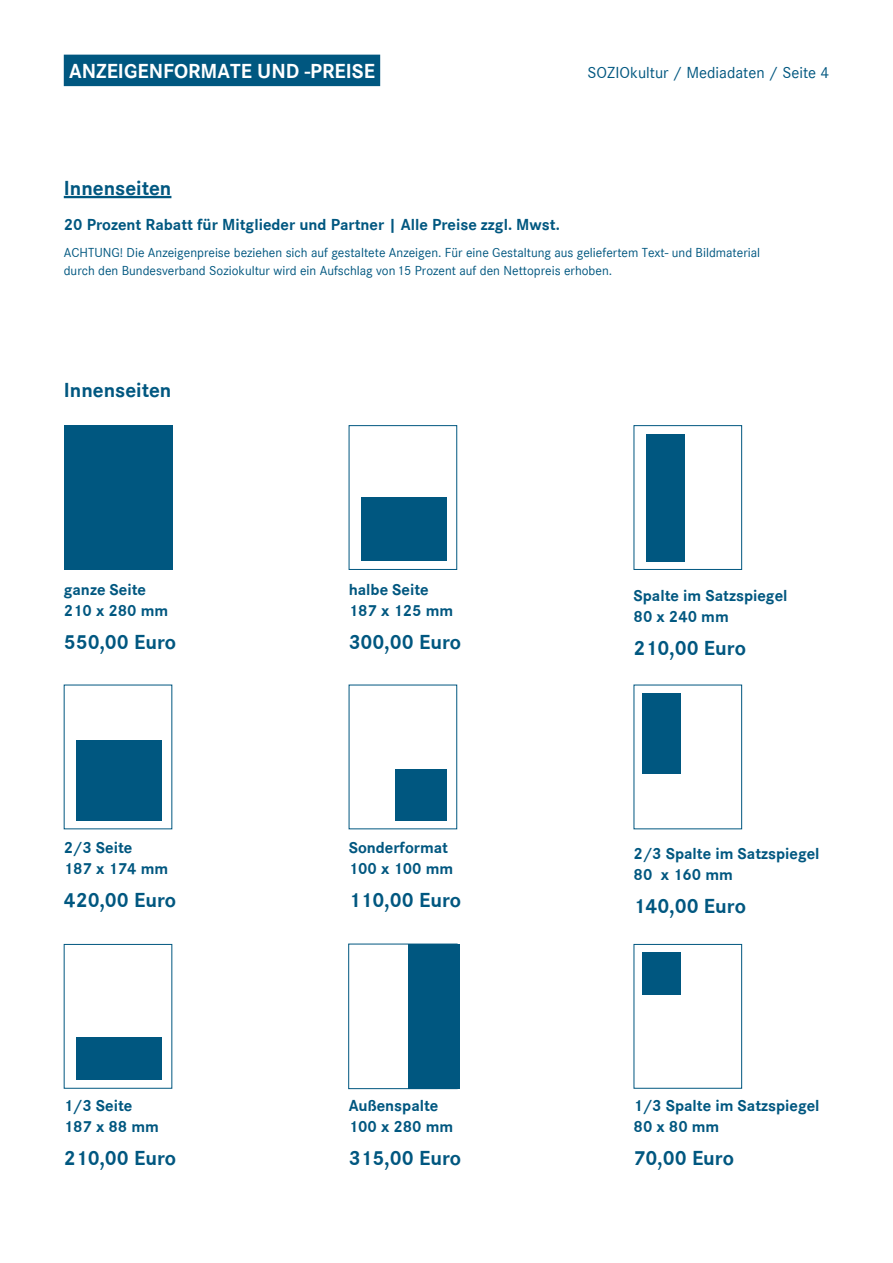
<style>
.page{position:relative;width:893px;height:1263px;background:#fff}
.page>*{position:absolute;margin:0;border:0;box-sizing:border-box;transform-origin:0 0}
.t1{font:700 21px "Corporate S";color:#005780}
.t2{font:700 21px "Corporate S";color:#fff}
.t3{font:700 16.5px/21px "Corporate S";color:#005780}
.t4{font:16.5px "Corporate S";color:#005780}
.t5{font:13.5px/18px "Corporate S";color:#005780}
</style>
<div class="page">
<div style="left:64px;top:55px;width:316px;height:31px;background:#005780"></div>
<hr style="left:64px;top:196px;width:107px;height:2px;background:#005780">
<div style="left:64px;top:425px;width:108px;height:145px;background:#005780"></div>
<div style="left:348px;top:944px;width:109px;height:145px;background:#fff;border:1px solid #005780"></div>
<div style="left:634px;top:425px;width:108px;height:145px;background:#fff;border:1px solid #005780"></div>
<div style="left:634px;top:944px;width:108px;height:145px;border:1px solid #005780"></div>
<div style="left:408px;top:944px;width:51px;height:145px;background:#005780"></div>
<div style="left:646px;top:434px;width:39px;height:127px;background:#005780"></div>
<div style="left:642px;top:693px;width:38px;height:81px;background:#005780"></div>
<div style="left:642px;top:952px;width:38px;height:43px;background:#005780"></div>
<div style="left:395px;top:770px;width:51px;height:51px;background:#005780"></div>
<div style="left:349px;top:425px;width:108px;height:145px;background:#fff;border:1px solid #005780"></div>
<div style="left:361px;top:497px;width:85px;height:64px;background:#005780"></div>
<div style="left:77px;top:740px;width:85px;height:81px;background:#005780"></div>
<div style="left:64px;top:944px;width:108px;height:145px;background:#fff;border:1px solid #005780"></div>
<div style="left:77px;top:1037px;width:85px;height:43px;background:#005780"></div>
<p class="t2" style="left:69px;top:56px;width:307px">ANZEIGENFORMATE UND -PREISE</p>
<p class="t4" style="left:588px;top:62px;width:243px">SOZIOkultur / Mediadaten / Seite 4</p>
<p class="t1" style="left:64px;top:173px;width:109px">Innenseiten</p>
<p class="t3" style="left:64px;top:214px;width:498px">20 Prozent Rabatt für Mitglieder und Partner | Alle Preise zzgl. Mwst.</p>
<p class="t5" style="left:64px;top:243px;width:698px">ACHTUNG! Die Anzeigenpreise beziehen sich auf gestaltete Anzeigen. Für eine Gestaltung aus geliefertem Text- und Bildmaterial durch den Bundesverband Soziokultur wird ein Aufschlag von 15 Prozent auf den Nettopreis erhoben.</p>
<p class="t1" style="left:64px;top:375px;width:109px">Innenseiten</p>
<p class="t3" style="left:64px;top:578px;width:106px">ganze Seite<br>210 x 280 mm</p>
<p class="t1" style="left:64px;top:627px;width:114px">550,00 Euro</p>
<p class="t3" style="left:64px;top:836px;width:106px">2/3 Seite<br>187 x 174 mm</p>
<p class="t1" style="left:64px;top:885px;width:114px">420,00 Euro</p>
<p class="t3" style="left:64px;top:1094px;width:97px">1/3 Seite<br>187 x 88 mm</p>
<p class="t1" style="left:64px;top:1143px;width:114px">210,00 Euro</p>
<p class="t3" style="left:349px;top:578px;width:106px">halbe Seite<br>187 x 125 mm</p>
<p class="t1" style="left:349px;top:627px;width:114px">300,00 Euro</p>
<p class="t3" style="left:349px;top:836px;width:106px">Sonderformat<br>100 x 100 mm</p>
<p class="t1" style="left:349px;top:885px;width:114px">110,00 Euro</p>
<p class="t3" style="left:349px;top:1094px;width:106px">Außenspalte<br>100 x 280 mm</p>
<p class="t1" style="left:349px;top:1143px;width:114px">315,00 Euro</p>
<p class="t3" style="left:634px;top:584px;width:155px">Spalte im Satzspiegel<br>80 x 240 mm</p>
<p class="t1" style="left:634px;top:633px;width:114px">210,00 Euro</p>
<p class="t3" style="left:634px;top:842px;width:188px">2/3 Spalte im Satzspiegel<br>80 x 160 mm</p>
<p class="t1" style="left:634px;top:891px;width:114px">140,00 Euro</p>
<p class="t3" style="left:634px;top:1094px;width:188px">1/3 Spalte im Satzspiegel<br>80 x 80 mm</p>
<p class="t1" style="left:634px;top:1143px;width:102px">70,00 Euro</p>
</div>
